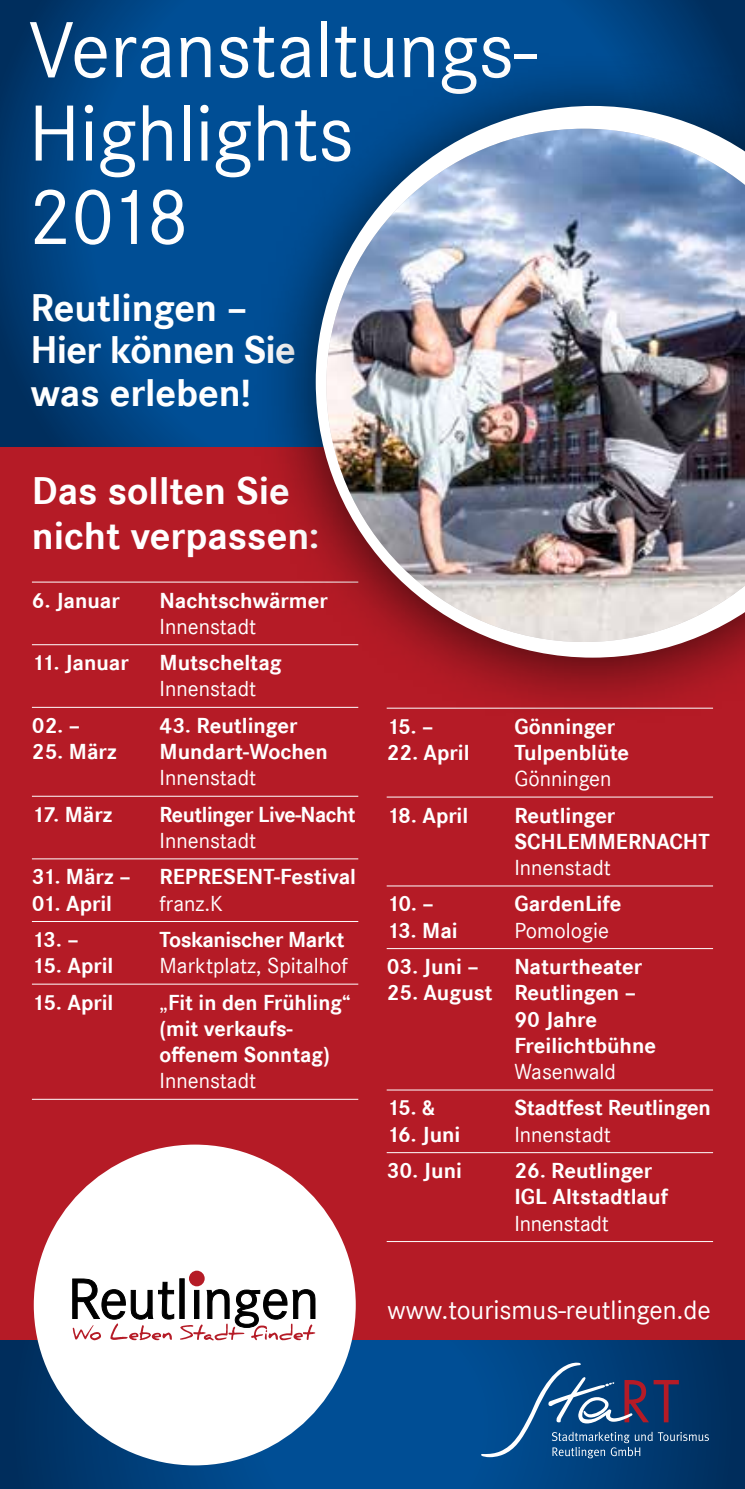
<style>
.page{position:relative;width:745px;height:1489px;background:#fff}
.page>*{position:absolute;margin:0;border:0;box-sizing:border-box;transform-origin:0 0}
.t1{font:82.5px/83.5px "Corporate S";color:#fff}
.t2{font:700 40px/42.5px "Corporate S";color:#fff}
.t3{font:27.5px "Corporate S";color:#fff}
.t4{font:700 22.5px/26.2px "Corporate S";color:#fff}
.t5{font:22.5px "Corporate S";color:#fff}
.t6{font:700 22.5px "Corporate S";letter-spacing:-.02em;color:#fff}
.s1{font-weight:400}
</style>
<div class="page">
<div style="left:0;top:347px;width:744px;height:1062px;background:#b51b26"></div>
<svg style="left:0;top:0;width:744px;height:446px;background:#004688"></svg>
<svg style="left:0;top:1339px;width:744px;height:149px;background:#02427f"></svg>
<div style="left:34px;top:1144px;width:321px;height:321px;background:#fff;border-radius:50%"></div>
<svg style="left:72px;top:1278px;width:102px;height:63px"></svg>
<svg style="left:179px;top:1278px;width:5px;height:40px"></svg>
<svg style="left:180px;top:1288px;width:135px;height:52px"></svg>
<div style="left:189px;top:1270px;width:15px;height:16px;background:#b51b26;border-radius:50%"></div>
<hr style="left:32px;top:581px;width:326px;height:1px;background:#fff">
<hr style="left:32px;top:644px;width:326px;height:1px;background:#fff">
<hr style="left:32px;top:707px;width:326px;height:1px;background:#fff">
<hr style="left:32px;top:795px;width:326px;height:1px;background:#fff">
<hr style="left:32px;top:858px;width:326px;height:1px;background:#fff">
<hr style="left:32px;top:921px;width:326px;height:1px;background:#fff">
<hr style="left:32px;top:983px;width:326px;height:1px;background:#fff">
<hr style="left:32px;top:1098px;width:326px;height:1px;background:#fff">
<hr style="left:386px;top:796px;width:326px;height:1px;background:#fff">
<hr style="left:386px;top:885px;width:326px;height:1px;background:#fff">
<hr style="left:386px;top:948px;width:326px;height:1px;background:#fff">
<hr style="left:386px;top:1089px;width:326px;height:1px;background:#fff">
<hr style="left:386px;top:1152px;width:326px;height:1px;background:#fff">
<hr style="left:386px;top:1240px;width:326px;height:1px;background:#fff">
<div style="left:251px;top:50px;width:493px;height:676px;background:#000;opacity:.65"></div>
<svg style="left:315px;top:106px;width:429px;height:551px"></svg>
<img style="left:326px;top:129px;width:418px;height:513px">
<svg style="left:481px;top:1362px;width:227px;height:96px;background:#1d5085"></svg>
<h1 class="t1" style="left:29px;top:9px;width:508px">Veranstaltungs-<br>Highlights<br>2018</h1>
<h2 class="t2" style="left:30px;top:287px;width:267px">Reutlingen –<br>Hier können Sie was erleben!</h2>
<h2 class="t2" style="left:32px;top:469px;width:289px;line-height:45px">Das sollten Sie nicht verpassen:</h2>
<p class="t4" style="left:32px;top:587px;width:89px">6. Januar</p>
<p class="t4" style="left:159px;top:587px;width:170px">Nachtschwärmer</p>
<p class="t5" style="left:159px;top:613px;width:98px">Innenstadt</p>
<p class="t4" style="left:32px;top:650px;width:98px">11. Januar</p>
<p class="t4" style="left:159px;top:650px;width:124px">Mutscheltag</p>
<p class="t5" style="left:159px;top:676px;width:98px">Innenstadt</p>
<p class="t4" style="left:32px;top:712px;width:50px">02. –</p>
<p class="t4" style="left:159px;top:712px;width:139px">43. Reutlinger</p>
<p class="t4" style="left:32px;top:739px;width:86px">25. März</p>
<p class="t4" style="left:159px;top:739px;width:170px">Mundart-Wochen</p>
<p class="t5" style="left:159px;top:765px;width:98px">Innenstadt</p>
<p class="t4" style="left:32px;top:801px;width:82px">17. März</p>
<p class="t6" style="left:159px;top:801px;width:197px">Reutlinger Live-Nacht</p>
<p class="t5" style="left:159px;top:827px;width:98px">Innenstadt</p>
<p class="t4" style="left:32px;top:864px;width:100px">31. März –</p>
<p class="t4" style="left:159px;top:864px;width:198px">REPRESENT-Festival</p>
<p class="t4" style="left:32px;top:890px;width:82px">01. April</p>
<p class="t5" style="left:159px;top:890px;width:65px">franz.K</p>
<p class="t4" style="left:32px;top:926px;width:48px">13. –</p>
<p class="t6" style="left:159px;top:926px;width:186px">Toskanischer Markt</p>
<p class="t4" style="left:32px;top:953px;width:83px">15. April</p>
<p class="t5" style="left:159px;top:952px;width:190px">Marktplatz, Spitalhof</p>
<p class="t4" style="left:32px;top:989px;width:83px">15. April</p>
<p class="t4" style="left:159px;top:989px;width:192px"><span class="s1">„</span>Fit in den Frühling“ (mit verkaufs&shy;offenem Sonntag)</p>
<p class="t5" style="left:159px;top:1068px;width:98px">Innenstadt</p>
<p class="t4" style="left:386px;top:713px;width:48px">15. –</p>
<p class="t4" style="left:514px;top:713px;width:102px">Gönninger</p>
<p class="t4" style="left:386px;top:739px;width:84px">22. April</p>
<p class="t4" style="left:514px;top:739px;width:116px">Tulpenblüte</p>
<p class="t5" style="left:514px;top:765px;width:98px">Gönningen</p>
<p class="t4" style="left:386px;top:802px;width:83px">18. April</p>
<p class="t4" style="left:514px;top:802px;width:197px">Reutlinger<br>SCHLEMMERNACHT</p>
<p class="t5" style="left:514px;top:854px;width:98px">Innenstadt</p>
<p class="t4" style="left:386px;top:891px;width:49px">10. –</p>
<p class="t4" style="left:514px;top:891px;width:108px">GardenLife</p>
<p class="t4" style="left:386px;top:917px;width:73px">13. Mai</p>
<p class="t5" style="left:514px;top:917px;width:96px">Pomologie</p>
<p class="t4" style="left:386px;top:954px;width:94px">03. Juni –</p>
<p class="t4" style="left:514px;top:954px;width:129px">Naturtheater</p>
<p class="t4" style="left:514px;top:980px;width:143px;text-indent:-128px">25. August Reutlingen –<br>90 Jahre<br>Freilichtbühne</p>
<p class="t5" style="left:514px;top:1058px;width:103px">Wasenwald</p>
<p class="t4" style="left:386px;top:1095px;width:50px">15. &amp;</p>
<p class="t4" style="left:514px;top:1095px;width:198px">Stadtfest Reutlingen</p>
<p class="t4" style="left:386px;top:1121px;width:75px">16. Juni</p>
<p class="t5" style="left:514px;top:1121px;width:98px">Innenstadt</p>
<p class="t4" style="left:386px;top:1157px;width:77px">30. Juni</p>
<p class="t4" style="left:514px;top:1157px;width:155px">26. Reutlinger<br>IGL Altstadtlauf</p>
<p class="t5" style="left:514px;top:1210px;width:96px">Innenstadt</p>
<p class="t3" style="left:387px;top:1294px;width:325px">www.tourismus-reutlingen.de</p>
</div>
